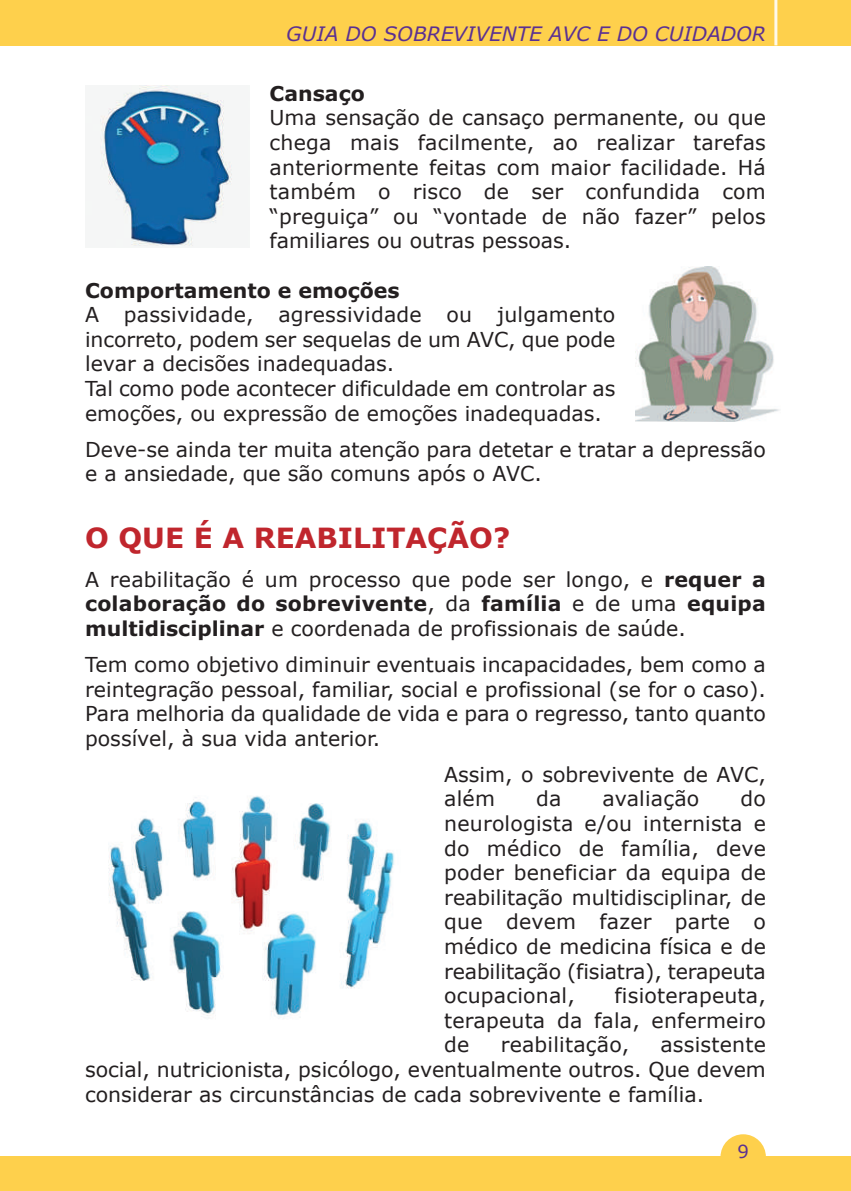
<style>
.page{position:relative;width:851px;height:1191px;background:#fff}
.page>*{position:absolute;margin:0;border:0;box-sizing:border-box;transform-origin:0 0}
.t1{font:700 28px "Verdana";color:#c0262d}
.t2{font:20.4px/24.6px "Verdana";color:#231f20;text-align:justify}
.t3{font:700 20.4px "Verdana";color:#231f20}
.t4{font:italic 20px "Verdana";color:#5a3092}
.t5{font:18px "Verdana";color:#5a3092}
.s1{font-weight:700}
</style>
<div class="page">
<div style="left:0;top:0;width:850px;height:45px;background:#fed04c"></div>
<div style="left:0;top:1157px;width:850px;height:34px;background:#fed04c"></div>
<hr style="left:774px;top:0;width:3px;height:45px;background:#fef9ec">
<div style="left:720px;top:1134px;width:45px;height:45px;background:#fed04c;border-radius:50%"></div>
<img style="left:108px;top:796px;width:287px;height:223px">
<img style="left:635px;top:267px;width:144px;height:154px">
<img style="left:100px;top:85px;width:132px;height:162px">
<p class="t4" style="left:286px;top:23px;width:481px">GUIA DO SOBREVIVENTE AVC E DO CUIDADOR</p>
<p class="t3" style="left:269px;top:82px;width:97px">Cansaço</p>
<p class="t2" style="left:269px;top:105px;width:497px">Uma sensação de cansaço permanente, ou que chega mais facilmente, ao realizar tarefas anteriormente feitas com maior facilidade. Há também o risco de ser confundida com “preguiça” ou “vontade de não fazer” pelos familiares ou outras pessoas.</p>
<p class="t3" style="left:85px;top:279px;width:316px">Comportamento e emoções</p>
<p class="t2" style="left:85px;top:302px;width:531px;text-align:left">A passividade, agressividade ou julgamento incorreto, podem ser sequelas de um AVC, que pode levar a decisões inadequadas.<br>Tal como pode acontecer dificuldade em controlar as emoções, ou expressão de emoções inadequadas.</p>
<p class="t2" style="left:85px;top:436px;width:682px">Deve-se ainda ter muita atenção para detetar e tratar a depressão e a ansiedade, que são comuns após o AVC.</p>
<h1 class="t1" style="left:85px;top:521px;width:427px">O QUE É A REABILITAÇÃO?</h1>
<p class="t2" style="left:85px;top:566px;width:682px">A reabilitação é um processo que pode ser longo, e <span class="s1">requer a colaboração do sobrevivente</span>, da <span class="s1">família</span> e de uma <span class="s1">equipa multidisciplinar</span> e coordenada de profissionais de saúde.</p>
<p class="t2" style="left:85px;top:651px;width:682px">Tem como objetivo diminuir eventuais incapacidades, bem como a reintegração pessoal, familiar, social e profissional (se for o caso).<br>Para melhoria da qualidade de vida e para o regresso, tanto quanto possível, à sua vida anterior.</p>
<p class="t2" style="left:444px;top:761px;width:323px">Assim, o sobrevivente de AVC, além</p>
<p class="t2" style="left:536px;top:786px;width:27px">da</p>
<p class="t2" style="left:602px;top:786px;width:98px">avaliação</p>
<p class="t2" style="left:444px;top:786px;width:323px;text-indent:296px">do neurologista e/ou internista e do médico de família, deve poder beneficiar da equipa de reabilitação multidisciplinar, de que devem fazer parte o médico de medicina física e de reabilitação (fisiatra), terapeuta ocupacional,</p>
<p class="t2" style="left:444px;top:982px;width:323px;text-indent:170px">fisioterapeuta, terapeuta da fala, enfermeiro de</p>
<p class="t2" style="left:500px;top:1032px;width:130px">reabilitação,</p>
<p class="t2" style="left:85px;top:1032px;width:682px;text-indent:575px">assistente social, nutricionista, psicólogo, eventualmente outros. Que devem considerar as circunstâncias de cada sobrevivente e família.</p>
<p class="t5" style="left:737px;top:1140px;width:13px">9</p>
</div>
